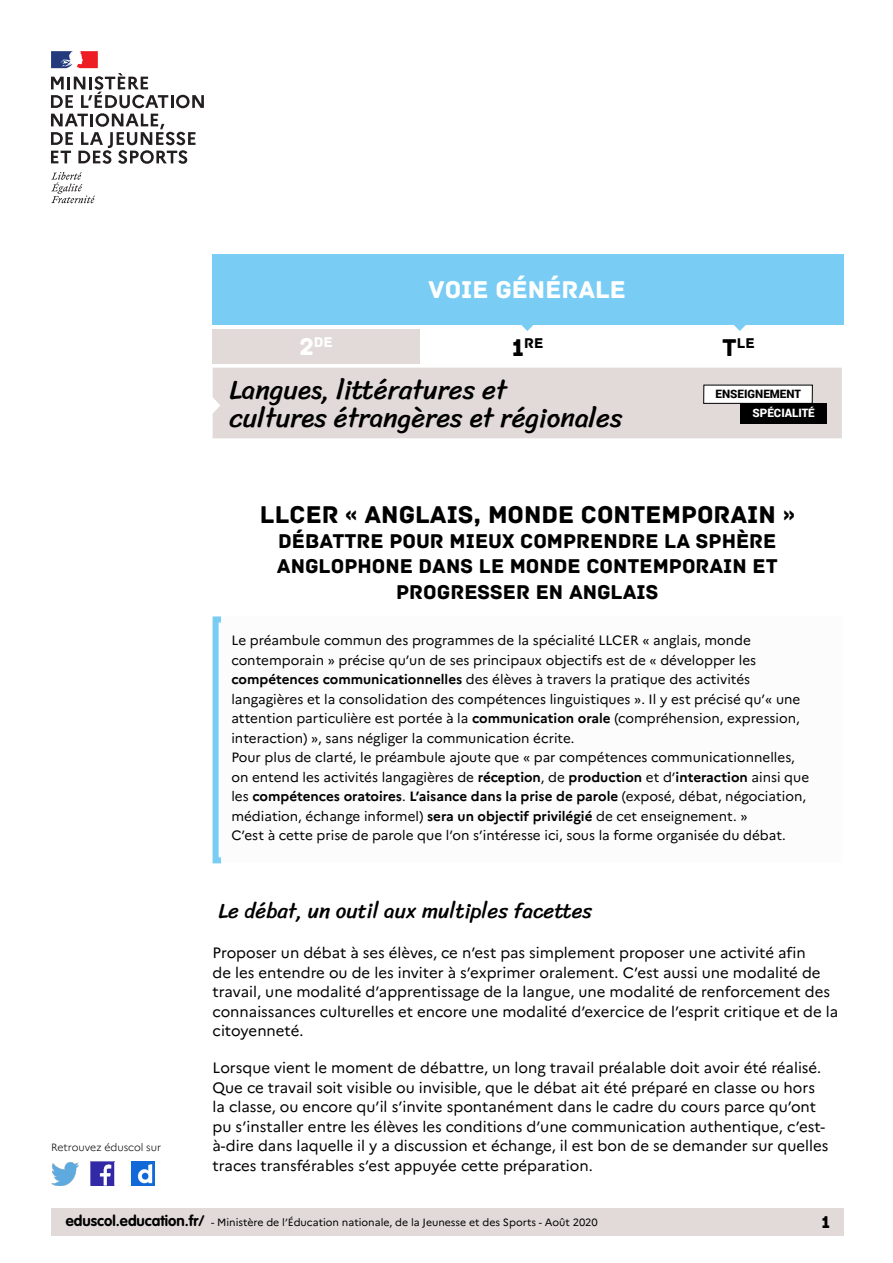
<style>
.page{position:relative;width:893px;height:1263px;background:#fff}
.page>*{position:absolute;margin:0;border:0;box-sizing:border-box;transform-origin:0 0}
.t1{font:27px/28.5px "Sriracha";color:#000}
.t2{font:25.5px "Archive";color:#000}
.t3{font:25.5px "Archive";color:#fff}
.t4{font:21px/25.2px "Archive";color:#000;text-align:center}
.t5{font:21px "Sriracha";color:#000}
.t6{font:18px "Archive";color:#000}
.t7{font:15px/19.5px "Marianne";color:#000}
.t8{font:14.85px "Archive";color:#000}
.t9{font:14.85px "Archive";color:#fff}
.t10{font:13.5px/19.5px "Marianne";color:#000}
.t11{font:900 11.55px "Roboto";color:#000}
.t12{font:900 11.55px "Roboto";color:#fff}
.t13{font:10.5px "Marianne";color:#000}
.t14{font:300 10.5px "Marianne";color:#000}
.s1{font-size:25.5px}
.s2{font-weight:700}
.s3{font-family:"VAG Rounded Std";font-weight:700;font-size:15px}
</style>
<div class="page">
<div style="left:51px;top:1209px;width:792px;height:27px;background:#e1dad8"></div>
<img style="left:91px;top:1162px;width:23px;height:23px">
<img style="left:51px;top:1163px;width:28px;height:22px">
<img style="left:132px;top:1162px;width:22px;height:23px">
<svg style="left:521px;top:325px;width:13px;height:6px"></svg>
<div style="left:213px;top:329px;width:207px;height:34px;background:#e1dad8"></div>
<svg style="left:734px;top:325px;width:12px;height:6px"></svg>
<div style="left:213px;top:254px;width:630px;height:71px;background:#79cdf4"></div>
<div style="left:212px;top:368px;width:630px;height:70px;background:#e1dad8"></div>
<div style="left:740px;top:403px;width:87px;height:20px;background:#000"></div>
<svg style="left:51px;top:172px;width:44px;height:31px"></svg>
<svg style="left:51px;top:51px;width:153px;height:113px"></svg>
<h2 class="t3" style="left:429px;top:275px;width:199px">VOIE GÉNÉRALE</h2>
<p class="t9" style="left:300px;top:333px;width:35px"><span class="s1">2</span>DE</p>
<p class="t8" style="left:512px;top:334px;width:33px"><span class="s1">1</span>RE</p>
<p class="t8" style="left:722px;top:334px;width:34px"><span class="s1">T</span>LE</p>
<h1 class="t1" style="left:229px;top:375px;width:395px">Langues, littératures et<br>cultures étrangères et régionales</h1>
<p class="t11" style="left:716px;top:386px;width:87px">ENSEIGNEMENT</p>
<p class="t12" style="left:752px;top:405px;width:64px">SPÉCIALITÉ</p>
<h2 class="t2" style="left:260px;top:499px;width:536px">LLCER « ANGLAIS, MONDE CONTEMPORAIN »</h2>
<h3 class="t4" style="left:277px;top:529px;width:502px">DÉBATTRE POUR MIEUX COMPRENDRE LA SPHÈRE<br>ANGLOPHONE DANS LE MONDE CONTEMPORAIN ET<br>PROGRESSER EN ANGLAIS</h3>
<p class="t14" style="left:51px;top:1141px;width:112px">Retrouvez éduscol sur</p>
<p class="t10" style="left:231px;top:631px;width:579px">Le préambule commun des programmes de la spécialité LLCER « anglais, monde contemporain » précise qu’un de ses principaux objectifs est de « développer les <span class="s2">compétences communicationnelles</span> des élèves à travers la pratique des activités langagières et la consolidation des compétences linguistiques ». Il y est précisé qu’« une attention particulière est portée à la <span class="s2">communication orale</span> (compréhension, expression, interaction) », sans négliger la communication écrite.<br>Pour plus de clarté, le préambule ajoute que « par compétences communicationnelles, on entend les activités langagières de <span class="s2">réception</span>, de <span class="s2">production</span> et d’<span class="s2">interaction</span> ainsi que les <span class="s2">compétences oratoires</span>. <span class="s2">L’aisance dans la prise de parole</span> (exposé, débat, négociation, médiation, échange informel) <span class="s2">sera un objectif privilégié</span> de cet enseignement. »<br>C’est à cette prise de parole que l’on s’intéresse ici, sous la forme organisée du débat.</p>
<h3 class="t5" style="left:219px;top:898px;width:375px">Le débat, un outil aux multiples facettes</h3>
<p class="t7" style="left:213px;top:943px;width:627px">Proposer un débat à ses élèves, ce n’est pas simplement proposer une activité afin<br>de les entendre ou de les inviter à s’exprimer oralement. C’est aussi une modalité de travail, une modalité d’apprentissage de la langue, une modalité de renforcement des connaissances culturelles et encore une modalité d’exercice de l’esprit critique et de la citoyenneté.</p>
<p class="t7" style="left:213px;top:1058px;width:617px">Lorsque vient le moment de débattre, un long travail préalable doit avoir été réalisé.<br>Que ce travail soit visible ou invisible, que le débat ait été préparé en classe ou hors la classe, ou encore qu’il s’invite spontanément dans le cadre du cours parce qu’ont pu s’installer entre les élèves les conditions d’une communication authentique, c’est&shy;à-dire dans laquelle il y a discussion et échange, il est bon de se demander sur quelles traces transférables s’est appuyée cette préparation.</p>
<p class="t13" style="left:66px;top:1216px;width:533px"><span class="s3">eduscol.education.fr/</span> - Ministère de l’Éducation nationale, de la Jeunesse et des Sports - Août 2020</p>
<h3 class="t6" style="left:821px;top:1211px;width:10px">1</h3>
</div>
